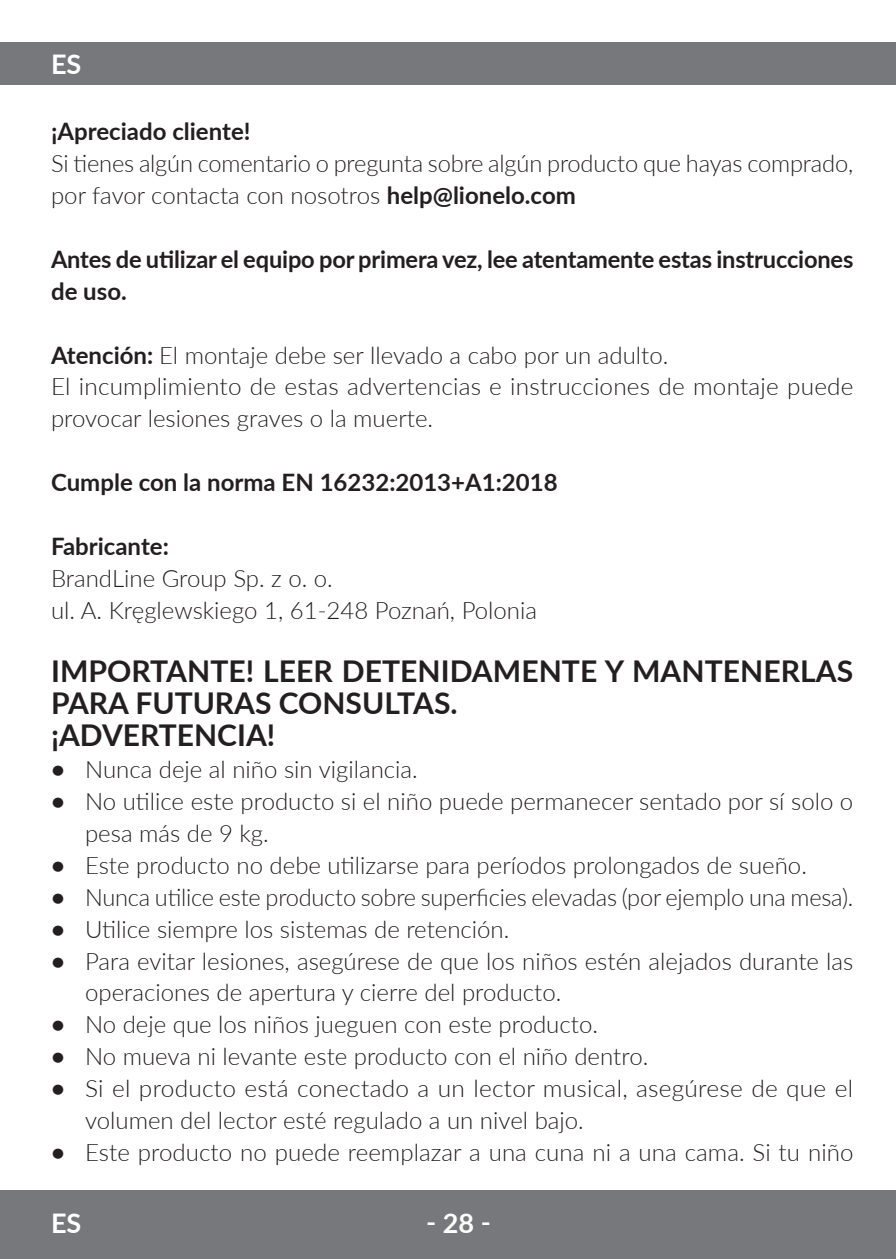
<style>
.page{position:relative;width:896px;height:1259px;background:#fff}
.page>*{position:absolute;margin:0;border:0;box-sizing:border-box;transform-origin:0 0}
.t1{font:700 30px/31.8px "Lato";color:#231f20}
.t2{font:700 27px "Lato";color:#fff}
.t3{font:300 24px/31.8px "Lato";color:#231f20}
.t4{font:700 24px/31.8px "Lato";letter-spacing:-.005em;color:#231f20}
.s1{font-weight:700}
</style>
<div class="page">
<div style="left:0;top:1190px;width:895px;height:69px;background:#76787b"></div>
<div style="left:0;top:43px;width:895px;height:42px;background:#76787b"></div>
<p class="t2" style="left:51px;top:44px;width:32px">ES</p>
<p class="t4" style="left:51px;top:115px;width:201px">¡Apreciado cliente!</p>
<p class="t3" style="left:51px;top:147px;width:803px">Si tienes algún comentario o pregunta sobre algún producto que hayas comprado, por favor contacta con nosotros <span class="s1">help@lionelo.com</span></p>
<p class="t4" style="left:51px;top:242px;width:803px">Antes de utilizar el equipo por primera vez, lee atentamente estas instrucciones de uso.</p>
<p class="t3" style="left:51px;top:338px;width:804px"><span class="s1">Atención:</span> El montaje debe ser llevado a cabo por un adulto.<br>El incumplimiento de estas advertencias e instrucciones de montaje puede provocar lesiones graves o la muerte.</p>
<p class="t4" style="left:51px;top:465px;width:508px">Cumple con la norma EN 16232:2013+A1:2018</p>
<p class="t4" style="left:51px;top:529px;width:119px">Fabricante:</p>
<p class="t3" style="left:51px;top:561px;width:487px">BrandLine Group Sp. z o. o.<br>ul. A. Kręglewskiego 1, 61-248 Poznań, Polonia</p>
<p class="t1" style="left:51px;top:654px;width:803px">IMPORTANTE! LEER DETENIDAMENTE Y MANTENERLAS<br>PARA FUTURAS CONSULTAS.<br>¡ADVERTENCIA!</p>
<p class="t3" style="left:51px;top:753px;width:368px"><span class="s1">•</span> Nunca deje al niño sin vigilancia.</p>
<p class="t3" style="left:85px;top:785px;width:769px;text-indent:-34px"><span class="s1">•</span> No utilice este producto si el niño puede permanecer sentado por sí solo o pesa más de 9 kg.</p>
<p class="t3" style="left:51px;top:848px;width:757px"><span class="s1">•</span> Este producto no debe utilizarse para períodos prolongados de sueño.</p>
<p class="t3" style="left:51px;top:880px;width:803px"><span class="s1">•</span> Nunca utilice este producto sobre superficies elevadas (por ejemplo una mesa).</p>
<p class="t3" style="left:51px;top:912px;width:460px"><span class="s1">•</span> Utilice siempre los sistemas de retención.</p>
<p class="t3" style="left:85px;top:944px;width:769px;text-indent:-34px"><span class="s1">•</span> Para evitar lesiones, asegúrese de que los niños estén alejados durante las operaciones de apertura y cierre del producto.</p>
<p class="t3" style="left:51px;top:1008px;width:548px"><span class="s1">•</span> No deje que los niños jueguen con este producto.</p>
<p class="t3" style="left:51px;top:1040px;width:598px"><span class="s1">•</span> No mueva ni levante este producto con el niño dentro.</p>
<p class="t3" style="left:85px;top:1072px;width:769px;text-indent:-34px"><span class="s1">•</span> Si el producto está conectado a un lector musical, asegúrese de que el volumen del lector esté regulado a un nivel bajo.</p>
<p class="t3" style="left:51px;top:1135px;width:803px"><span class="s1">•</span> Este producto no puede reemplazar a una cuna ni a una cama. Si tu niño</p>
<p class="t2" style="left:51px;top:1203px;width:32px">ES</p>
<p class="t2" style="left:426px;top:1203px;width:66px">‑ 28 ‑</p>
</div>
